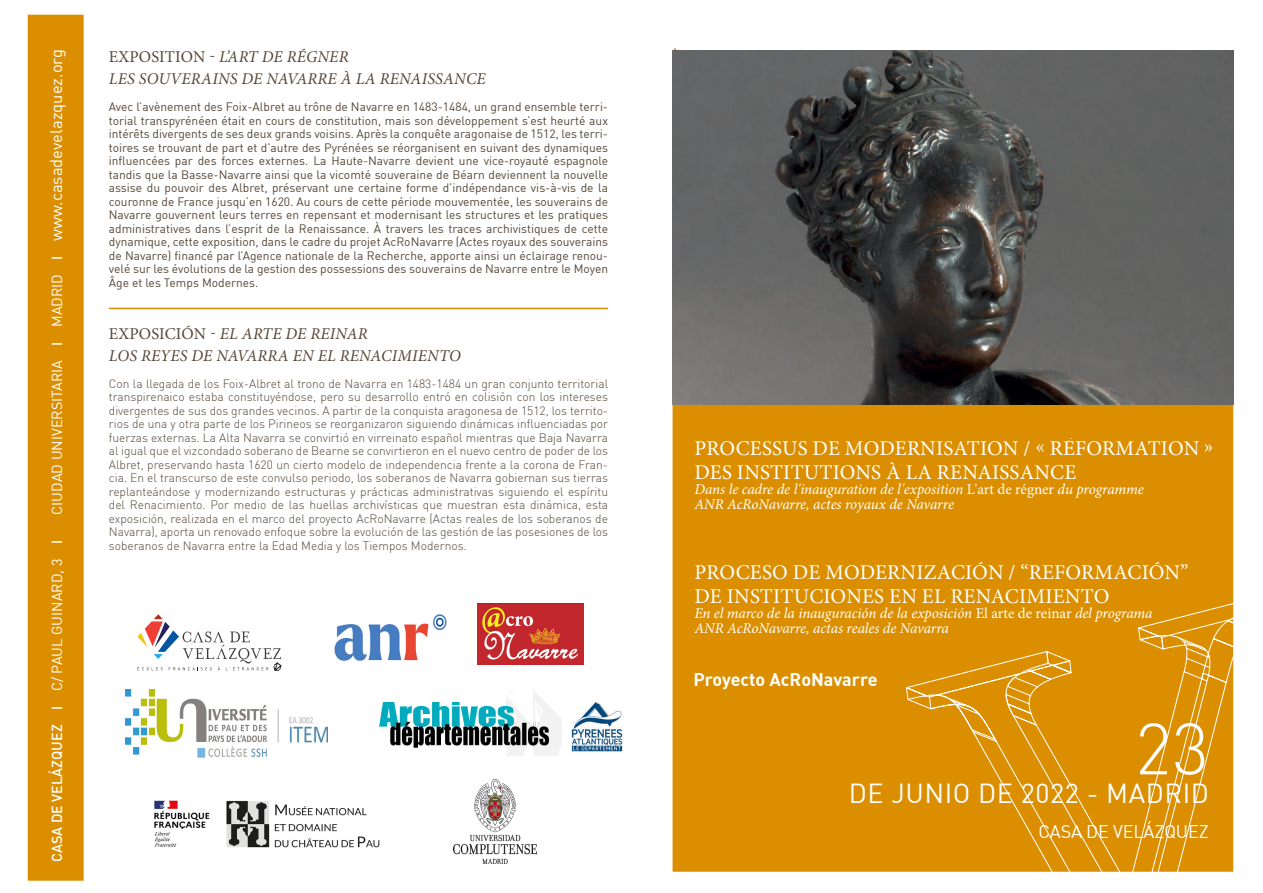
<style>
.page{position:relative;width:1263px;height:893px;background:#fff}
.page>*{position:absolute;margin:0;border:0;box-sizing:border-box;transform-origin:0 0}
.Fecha{font:300 71.4px "DIN";color:#fff}
.Fecha-2{font:27px "DIN";letter-spacing:.02em;color:#fff}
.t1{font:21px/24px "Minion Pro";letter-spacing:.01em;color:#fff}
.t2{font:700 18px "DIN";color:#fff}
.Fecha-3{font:18px "DIN";letter-spacing:-.005em;color:#fff}
.t3{font:italic 16.5px "Minion Pro";letter-spacing:.01em;color:#564737}
.t4{font:italic 15px "Minion Pro";letter-spacing:-.005em;color:#fff}
.Fecha-4{font:14.25px "DIN";letter-spacing:.005em;color:#fff}
.Fecha-5{font:500 14.25px "DIN";letter-spacing:.005em;color:#fff}
.Apertura{font:12px/13.5px "DIN";color:#564737;text-align:justify}
.Apertura-2{font:300 12px/13.5px "DIN";color:#564737;text-align:justify}
.s1{font-weight:500}
.s2{font-size:16.5px}
.s3{font-weight:400}
.s4{font-style:normal}
</style>
<div class="page">
<div style="left:672px;top:402px;width:561px;height:470px;background:#db8f00;border:2px solid #db8f00"></div>
<svg style="left:137px;top:614px;width:144px;height:57px"></svg>
<div style="left:28px;top:15px;width:55px;height:865px;background:#db8f00"></div>
<div style="left:28px;top:15px;width:56px;height:866px;border:2px solid #db8f00"></div>
<svg style="left:906px;top:597px;width:328px;height:275px"></svg>
<img style="left:672px;top:50px;width:561px;height:355px">
<img style="left:334px;top:614px;width:113px;height:47px">
<img style="left:478px;top:604px;width:106px;height:60px">
<img style="left:126px;top:689px;width:202px;height:68px">
<img style="left:379px;top:689px;width:183px;height:66px">
<img style="left:571px;top:701px;width:52px;height:51px">
<img style="left:154px;top:800px;width:226px;height:48px">
<img style="left:453px;top:779px;width:84px;height:84px">
<hr style="left:109px;top:308px;width:499px;height:1px;background:#db8f00">
<p class="Fecha-4" style="left:48px;top:515px;width:467px;rotate:-90deg">CIUDAD UNIVERSITARIA <span class="s1">I</span> MADRID <span class="s1">I</span> <span class="s2">www.casadevelazquez.org</span></p>
<p class="Fecha-5" style="left:48px;top:862px;width:323px;rotate:-90deg">CASA DE VELÁZQUEZ I <span class="s3">C/ PAUL GUINARD, 3</span> I</p>
<p class="t3" style="left:109px;top:45px;width:241px"><span class="s4">EXPOSITION -</span> L’ART DE RÉGNER</p>
<p class="t3" style="left:109px;top:67px;width:378px">LES SOUVERAINS DE NAVARRE À LA RENAISSANCE</p>
<p class="Apertura" style="left:109px;top:100px;width:501px">Avec l’avènement des Foix-Albret au trône de Navarre en 1483-1484, un grand ensemble terri&shy;torial transpyrénéen était en cours de constitution, mais son développement s’est heurté aux intérêts divergents de ses deux grands voisins. Après la conquête aragonaise de 1512, les terri&shy;toires se trouvant de part et d’autre des Pyrénées se réorganisent en suivant des dynamiques influencées par des forces externes. La Haute-Navarre devient une vice-royauté espagnole tandis que la Basse-Navarre ainsi que la vicomté souveraine de Béarn deviennent la nouvelle assise du pouvoir des Albret, préservant une certaine forme d’indépendance vis-à-vis de la couronne de France jusqu’en 1620. Au cours de cette période mouvementée, les souverains de Navarre gouvernent leurs terres en repensant et modernisant les structures et les pratiques administratives dans l’esprit de la Renaissance. À travers les traces archivistiques de cette dynamique, cette exposition, dans le cadre du projet AcRoNavarre (Actes royaux des souverains de Navarre) financé par l’Agence nationale de la Recherche, apporte ainsi un éclairage renou&shy;velé sur les évolutions de la gestion des possessions des souverains de Navarre entre le Moyen Âge et les Temps Modernes.</p>
<p class="t3" style="left:109px;top:323px;width:260px"><span class="s4">EXPOSICIÓN -</span> EL ARTE DE REINAR</p>
<p class="t3" style="left:109px;top:345px;width:353px">LOS REYES DE NAVARRA EN EL RENACIMIENTO</p>
<p class="Apertura-2" style="left:109px;top:376px;width:501px">Con la llegada de los Foix-Albret al trono de Navarra en 1483-1484 un gran conjunto territorial transpirenaico estaba constituyéndose, pero su desarrollo entró en colisión con los intereses divergentes de sus dos grandes vecinos. A partir de la conquista aragonesa de 1512, los territo&shy;rios de una y otra parte de los Pirineos se reorganizaron siguiendo dinámicas influenciadas por fuerzas externas. La Alta Navarra se convirtió en virreinato español mientras que Baja Navarra al igual que el vizcondado soberano de Bearne se convirtieron en el nuevo centro de poder de los Albret, preservando hasta 1620 un cierto modelo de independencia frente a la corona de Fran&shy;cia. En el transcurso de este convulso periodo, los soberanos de Navarra gobiernan sus tierras replanteándose y modernizando estructuras y prácticas administrativas siguiendo el espíritu del Renacimiento. Por medio de las huellas archivísticas que muestran esta dinámica, esta exposición, realizada en el marco del proyecto AcRoNavarre (Actas reales de los soberanos de Navarra), aporta un renovado enfoque sobre la evolución de las gestión de las posesiones de los soberanos de Navarra entre la Edad Media y los Tiempos Modernos.</p>
<p class="t1" style="left:694px;top:437px;width:521px">PROCESSUS DE MODERNISATION / « RÉFORMATION »<br>DES INSTITUTIONS À LA RENAISSANCE</p>
<p class="t4" style="left:694px;top:479px;width:451px">Dans le cadre de l'inauguration de l'exposition <span class="s4">L'art de régner</span> du programme</p>
<p class="t4" style="left:694px;top:494px;width:261px">ANR AcRoNavarre, actes royaux de Navarre</p>
<p class="t1" style="left:694px;top:560px;width:496px">PROCESO DE MODERNIZACIÓN / “REFORMACIÓN”</p>
<p class="t1" style="left:694px;top:584px;width:416px">DE INSTITUCIONES EN EL RENACIMIENTO</p>
<p class="t4" style="left:694px;top:603px;width:460px">En el marco de la inauguración de la exposición <span class="s4">El arte de reinar</span> del programa</p>
<p class="t4" style="left:694px;top:618px;width:256px">ANR AcRoNavarre, actas reales de Navarra</p>
<p class="t2" style="left:693px;top:668px;width:186px">Proyecto AcRoNavarre</p>
<p class="Fecha" style="left:1135px;top:705px;width:76px">23</p>
<p class="Fecha-2" style="left:849px;top:777px;width:362px">DE JUNIO DE 2022 - MADRID</p>
<p class="Fecha-3" style="left:1038px;top:820px;width:172px">CASA DE VELÁZQUEZ</p>
</div>
